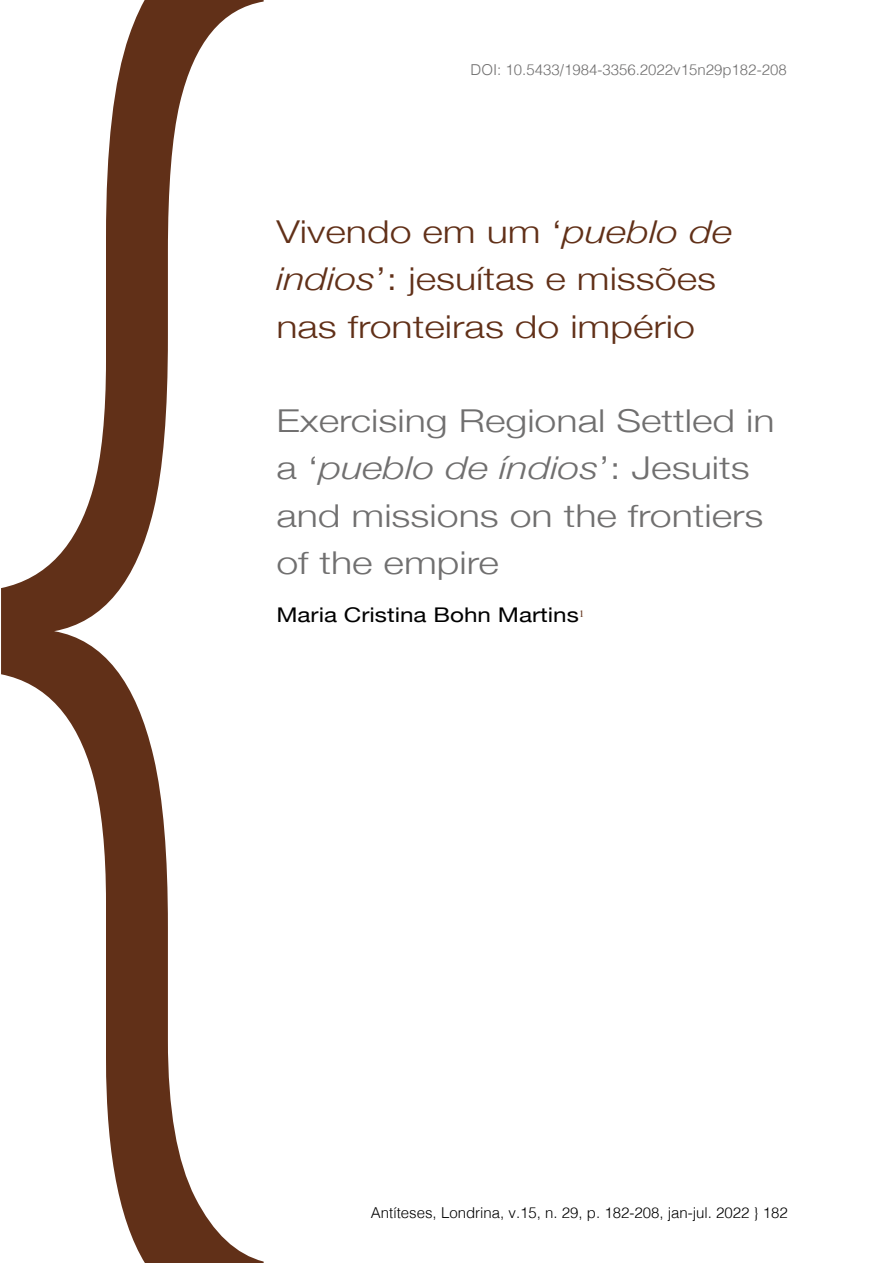
<style>
.page{position:relative;width:893px;height:1263px;background:#fff}
.page>*{position:absolute;margin:0;border:0;box-sizing:border-box;transform-origin:0 0}
.t1{font:300 31.5px/47.2px "Helvetica Neue";color:#706f6f;scale:1.25 1}
.t2{font:300 31.5px/47.2px "Helvetica Neue";color:#613018;scale:1.25 1}
.t3{font:20.25px "Helvetica Neue";color:#000;scale:1.2 1}
.t4{font:300 15px "Helvetica";color:#000}
.t5{font:300 15px "Helvetica";color:#706f6f}
.s1{font-style:italic}
</style>
<div class="page">
<svg style="left:1px;top:0;width:263px;height:1263px"></svg>
<p class="t5" style="left:471px;top:56px;width:318px">DOI: 10.5433/1984-3356.2022v15n29p182-208</p>
<p class="t2" style="left:276px;top:206px;width:366px">Vivendo em um ‘<span class="s1">pueblo de indios</span>’: jesuítas e missões nas fronteiras do império</p>
<p class="t1" style="left:276px;top:395px;width:400px">Exercising Regional Settled in a ‘<span class="s1">pueblo de índios</span>’: Jesuits and missions on the frontiers of the empire</p>
<p class="t3" style="left:276px;top:601px;width:258px">Maria Cristina Bohn Martins<sup>1</sup></p>
<p class="t4" style="left:371px;top:1200px;width:418px">Antíteses, Londrina, v.15, n. 29, p. 182-208, jan-jul. 2022 } 182</p>
</div>
